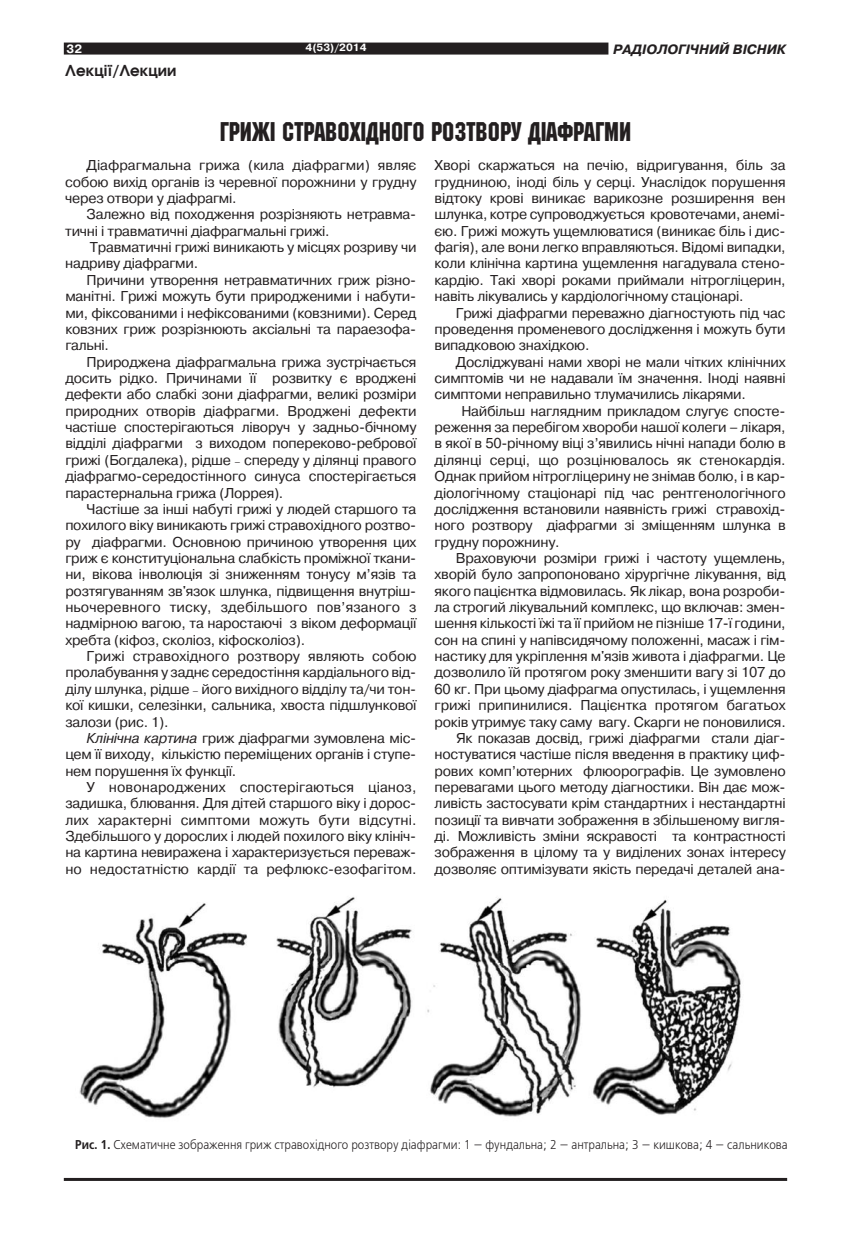
<style>
.page{position:relative;width:851px;height:1234px;background:#fff}
.page>*{position:absolute;margin:0;border:0;box-sizing:border-box;transform-origin:0 0}
.t1{font:27px "Machine C";color:#231f20;scale:.95 1}
.t2{font:600 15px "Avant Garde Gothic C";color:#231f20}
.t3{font:14.25px/16.4px "Pragmatica C";letter-spacing:-.015em;color:#231f20;text-align:justify}
.t4{font:italic 700 13.5px "Pragmatica C";color:#231f20}
.t5{font:12.75px "Free Set C";color:#231f20;scale:.9 1}
.t6{font:700 12px "Pragmatica C";color:#fff}
.t7{font:700 10.5px "Pragmatica C";color:#fff}
.s1{font-family:"Adobe Arabic"}
.s2{font-style:italic}
.s3{font-weight:700}
</style>
<div class="page">
<div style="left:64px;top:43px;width:544px;height:12px;background:#231f20"></div>
<hr style="left:64px;top:1177px;width:723px;height:3px;background:#231f20">
<img style="left:79px;top:897px;width:663px;height:221px">
<p class="t6" style="left:67px;top:41px;width:17px">32</p>
<p class="t7" style="left:305px;top:42px;width:62px">4(53)/2014</p>
<p class="t4" style="left:613px;top:41px;width:174px">РАДІОЛОГІЧНИЙ ВІСНИК</p>
<p class="t2" style="left:65px;top:62px;width:112px">Лекції/Лекции</p>
<h1 class="t1" style="left:220px;top:116px;width:434px">Грижі стравохідного розтвору діафрагми</h1>
<p class="t3" style="left:65px;top:157px;width:352px;text-indent:21px">Діафрагмальна грижа (кила діафрагми) являє собою вихід органів із черевної порожнини у грудну через отвори у діафрагмі.</p>
<p class="t3" style="left:65px;top:206px;width:352px;text-indent:21px">Залежно від походження розрізняють нетравма&shy;тичні і травматичні діафрагмальні грижі.</p>
<p class="t3" style="left:65px;top:239px;width:352px;text-indent:25px">Травматичні грижі виникають у місцях розриву чи надриву діафрагми.</p>
<p class="t3" style="left:65px;top:271px;width:352px;text-indent:21px">Причини утворення нетравматичних гриж різно&shy;манітні. Грижі можуть бути природженими і набути&shy;ми, фіксованими і нефіксованими (ковзними). Серед ковзних гриж розрізнюють аксіальні та параезофа&shy;гальні.</p>
<p class="t3" style="left:65px;top:353px;width:352px;text-indent:21px">Природжена діафрагмальна грижа зустрічається досить рідко. Причинами її розвитку є вроджені дефекти або слабкі зони діафрагми, великі розміри природних отворів діафрагми. Вроджені дефекти частіше спостерігаються ліворуч у задньо-бічному відділі діафрагми з виходом попереково-ребрової грижі (Богдалека), рідше <span class="s1">−</span> спереду у ділянці правого діафрагмо-середостінного синуса спостерігається парастернальна грижа (Лоррея).</p>
<p class="t3" style="left:65px;top:500px;width:352px;text-indent:21px">Частіше за інші набуті грижі у людей старшого та похилого віку виникають грижі стравохідного розтво&shy;ру діафрагми. Основною причиною утворення цих гриж є конституціональна слабкість проміжної ткани&shy;ни, вікова інволюція зі зниженням тонусу м’язів та розтягуванням зв'язок шлунка, підвищення внутріш&shy;ньочеревного тиску, здебільшого пов’язаного з надмірною вагою, та наростаючі з віком деформації хребта (кіфоз, сколіоз, кіфосколіоз).</p>
<p class="t3" style="left:65px;top:648px;width:352px;text-indent:21px">Грижі стравохідного розтвору являють собою пролабування у заднє середостіння кардіального від&shy;ділу шлунка, рідше <span class="s1">−</span> його вихідного відділу та/чи тон&shy;кої кишки, селезінки, сальника, хвоста підшлункової залози (рис. 1).</p>
<p class="t3" style="left:65px;top:729px;width:352px;text-indent:21px"><span class="s2">Клінічна картина</span> гриж діафрагми зумовлена міс&shy;цем її виходу, кількістю переміщених органів і ступе&shy;нем порушення їх функції.</p>
<p class="t3" style="left:65px;top:778px;width:352px;text-indent:21px">У новонароджених спостерігаються ціаноз, задишка, блювання. Для дітей старшого віку і дорос&shy;лих характерні симптоми можуть бути відсутні.<br>Здебільшого у дорослих і людей похилого віку клініч&shy;на картина невиражена і характеризується переваж&shy;но недостатністю кардії та рефлюкс-езофагітом.</p>
<p class="t3" style="left:434px;top:157px;width:352px">Хворі скаржаться на печію, відригування, біль за грудниною, іноді біль у серці. Унаслідок порушення відтоку крові виникає варикозне розширення вен шлунка, котре супроводжується кровотечами, анемі&shy;єю. Грижі можуть ущемлюватися (виникає біль і дис&shy;фагія), але вони легко вправляються. Відомі випадки, коли клінічна картина ущемлення нагадувала стено&shy;кардію. Такі хворі роками приймали нітрогліцерин, навіть лікувались у кардіологічному стаціонарі.</p>
<p class="t3" style="left:434px;top:304px;width:352px;text-indent:21px">Грижі діафрагми переважно діагностують під час проведення променевого дослідження і можуть бути випадковою знахідкою.</p>
<p class="t3" style="left:434px;top:353px;width:352px;text-indent:21px">Досліджувані нами хворі не мали чітких клінічних симптомів чи не надавали їм значення. Іноді наявні симптоми неправильно тлумачились лікарями.</p>
<p class="t3" style="left:434px;top:402px;width:352px;text-indent:27px">Найбільш наглядним прикладом слугує спосте&shy;реження за перебігом хвороби нашої колеги – лікаря, в якої в 50-річному віці з’явились нічні напади болю в ділянці серці, що розцінювалось як стенокардія.<br>Однак прийом нітрогліцерину не знімав болю, і в кар&shy;діологічному стаціонарі під час рентгенологічного дослідження встановили наявність грижі стравохід&shy;ного розтвору діафрагми зі зміщенням шлунка в грудну порожнину.</p>
<p class="t3" style="left:434px;top:549px;width:352px;text-align:right">Враховуючи розміри грижі і частоту ущемлень, хворій було запропоновано хірургічне лікування, від якого пацієнтка відмовилась. Як лікар, вона розроби&shy;ла строгий лікувальний комплекс, що включав: змен&shy;шення кількості їжі та її прийом не пізніше 17-ї години, сон на спині у напівсидячому положенні, масаж і гім&shy;настику для укріплення м'язів живота і діафрагми. Це дозволило їй протягом року зменшити вагу зі 107 до 60 кг. При цьому діафрагма опустилась, і ущемлення грижі припинилися. Пацієнтка протягом багатьох років утримує таку саму вагу. Скарги не поновилися.<br>Як показав досвід, грижі діафрагми стали діаг&shy;ностуватися частіше після введення в практику циф&shy;рових комп’ютерних флюорографів. Це зумовлено перевагами цього методу діагностики. Він дає мож&shy;ливість застосувати крім стандартних і нестандартні позиції та вивчати зображення в збільшеному вигля&shy;ді. Можливість зміни яскравості та контрастності зображення в цілому та у виділених зонах інтересу дозволяє оптимізувати якість передачі деталей ана-</p>
<p class="t5" style="left:75px;top:1136px;width:793px"><span class="s3">Рис. 1.</span> Схематичне зображення гриж стравохідного розтвору діафрагми: 1 — фундальна; 2 — антральна; 3 — кишкова; 4 — сальникова</p>
</div>
